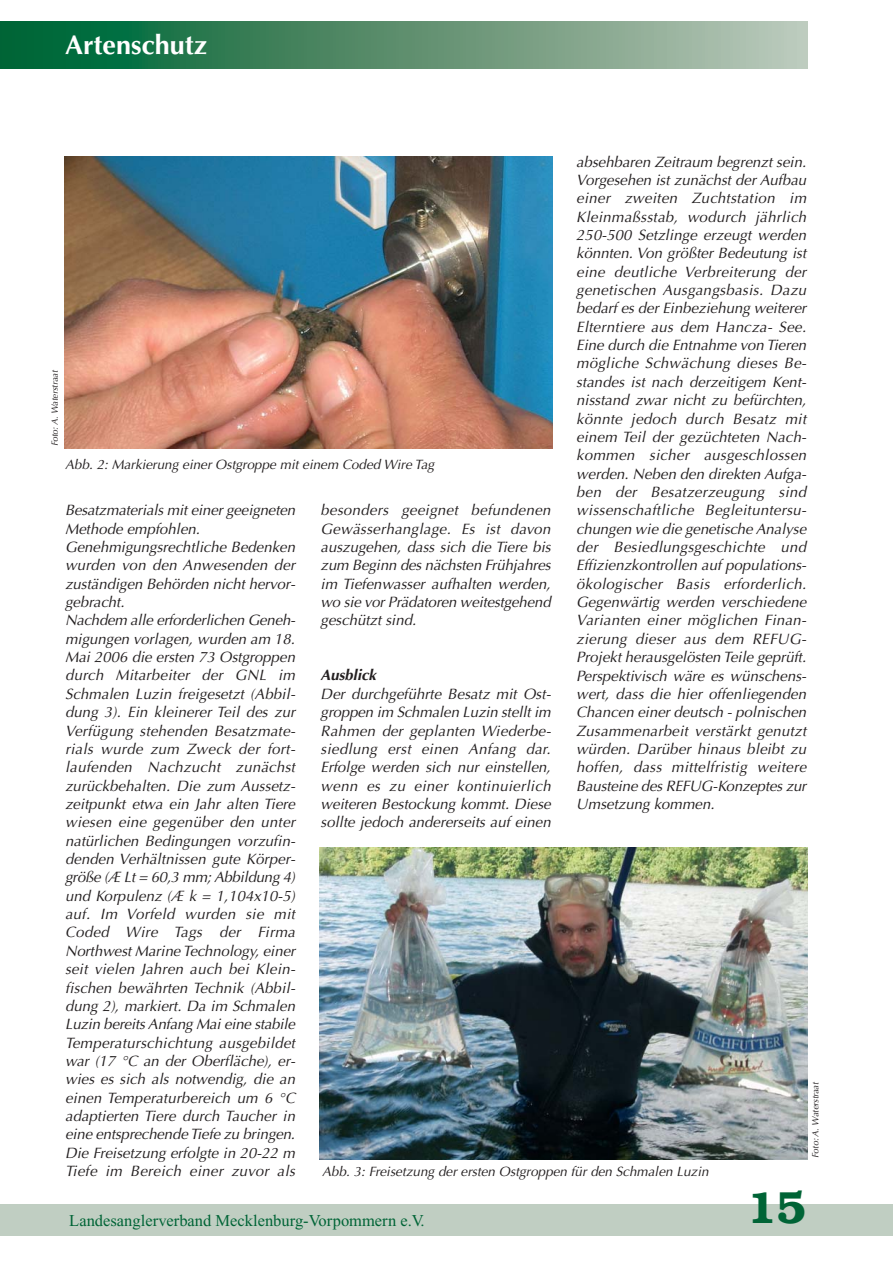
<style>
.page{position:relative;width:893px;height:1263px;background:#fff}
.page>*{position:absolute;margin:0;border:0;box-sizing:border-box;transform-origin:0 0}
.t1{font:600 45px "Bookman";color:#006436}
.t2{font:700 27px "Optima";color:#fff}
.t3{font:16.5px "Times New Roman";color:#006436}
.t4{font:italic 15px/18.3px "Optima";color:#231f20;text-align:justify}
.t5{font:italic 700 15px "Optima";color:#231f20}
.t6{font:italic 13.5px "Optima";color:#231f20}
.t7{font:italic 9px "Optima";color:#231f20}
</style>
<div class="page">
<div style="left:0;top:1204px;width:893px;height:32px;background:#c0cec2"></div>
<svg style="left:0;top:22px;width:808px;height:47px;background:#599171"></svg>
<img style="left:320px;top:847px;width:488px;height:313px">
<img style="left:64px;top:156px;width:488px;height:292px">
<h2 class="t2" style="left:65px;top:34px;width:144px">Artenschutz</h2>
<p class="t4" style="left:576px;top:154px;width:232px">absehbaren Zeitraum begrenzt sein.<br>Vorgesehen ist zunächst der Aufbau einer zweiten Zuchtstation im Kleinmaßsstab, wodurch jährlich 250-500 Setzlinge erzeugt werden könnten. Von größter Bedeutung ist eine deutliche Verbreiterung der genetischen Ausgangsbasis. Dazu bedarf es der Einbeziehung weiterer Elterntiere aus dem Hancza- See.<br>Eine durch die Entnahme von Tieren mögliche Schwächung dieses Be&shy;standes ist nach derzeitigem Kent&shy;nisstand zwar nicht zu befürchten, könnte jedoch durch Besatz mit einem Teil der gezüchteten Nach&shy;kommen sicher ausgeschlossen werden. Neben den direkten Aufga&shy;ben der Besatzerzeugung sind wissenschaftliche Begleituntersu&shy;chungen wie die genetische Analyse der Besiedlungsgeschichte und Effizienzkontrollen auf populations&shy;ökologischer Basis erforderlich.<br>Gegenwärtig werden verschiedene Varianten einer möglichen Finan&shy;zierung dieser aus dem REFUG-Projekt herausgelösten Teile geprüft.<br>Perspektivisch wäre es wünschens&shy;wert, dass die hier offenliegenden Chancen einer deutsch - polnischen Zusammenarbeit verstärkt genutzt würden. Darüber hinaus bleibt zu hoffen, dass mittelfristig weitere Bausteine des REFUG-Konzeptes zur Umsetzung kommen.</p>
<p class="t7" style="left:51px;top:446px;width:78px;rotate:-90deg">Foto: A. Waterstraat</p>
<p class="t6" style="left:65px;top:459px;width:370px">Abb. 2: Markierung einer Ostgroppe mit einem Coded Wire Tag</p>
<p class="t4" style="left:65px;top:502px;width:232px;text-align:left">Besatzmaterials mit einer geeigneten<br>Methode empfohlen.<br>Genehmigungsrechtliche Bedenken wurden von den Anwesenden der zuständigen Behörden nicht hervor&shy;gebracht.<br>Nachdem alle erforderlichen Geneh&shy;migungen vorlagen, wurden am 18.<br>Mai 2006 die ersten 73 Ostgroppen durch Mitarbeiter der GNL im<br>Schmalen Luzin freigesetzt (Abbil&shy;dung 3). Ein kleinerer Teil des zur<br>Verfügung stehenden Besatzmate&shy;rials wurde zum Zweck der fort&shy;laufenden Nachzucht zunächst zurückbehalten. Die zum Aussetz&shy;zeitpunkt etwa ein Jahr alten Tiere wiesen eine gegenüber den unter natürlichen Bedingungen vorzufin&shy;denden Verhältnissen gute Körper&shy;größe (Æ Lt = 60,3 mm; Abbildung 4) und Korpulenz (Æ k = 1,104x10-5) auf. Im Vorfeld wurden sie mit<br>Coded Wire Tags der Firma<br>Northwest Marine Technology, einer seit vielen Jahren auch bei Klein&shy;fischen bewährten Technik (Abbil&shy;dung 2), markiert. Da im Schmalen<br>Luzin bereits Anfang Mai eine stabile<br>Temperaturschichtung ausgebildet war (17 °C an der Oberfläche), er&shy;wies es sich als notwendig, die an einen Temperaturbereich um 6 °C adaptierten Tiere durch Taucher in eine entsprechende Tiefe zu bringen.<br>Die Freisetzung erfolgte in 20-22 m<br>Tiefe im Bereich einer zuvor als</p>
<p class="t4" style="left:321px;top:502px;width:232px">besonders geeignet befundenen Gewässerhanglage. Es ist davon auszugehen, dass sich die Tiere bis zum Beginn des nächsten Frühjahres im Tiefenwasser aufhalten werden, wo sie vor Prädatoren weitestgehend geschützt sind.</p>
<p class="t5" style="left:321px;top:669px;width:57px">Ausblick</p>
<p class="t4" style="left:321px;top:686px;width:232px">Der durchgeführte Besatz mit Ost&shy;groppen im Schmalen Luzin stellt im Rahmen der geplanten Wiederbe&shy;siedlung erst einen Anfang dar.<br>Erfolge werden sich nur einstellen, wenn es zu einer kontinuierlich weiteren Bestockung kommt. Diese sollte jedoch andererseits auf einen</p>
<p class="t7" style="left:812px;top:1158px;width:78px;rotate:-90deg">Foto: A. Waterstraat</p>
<p class="t6" style="left:322px;top:1166px;width:388px">Abb. 3: Freisetzung der ersten Ostgroppen für den Schmalen Luzin</p>
<p class="t3" style="left:69px;top:1214px;width:357px">Landesanglerverband Mecklenburg-Vorpommern e.V.</p>
<h1 class="t1" style="left:747px;top:1190px;width:61px">15</h1>
</div>
